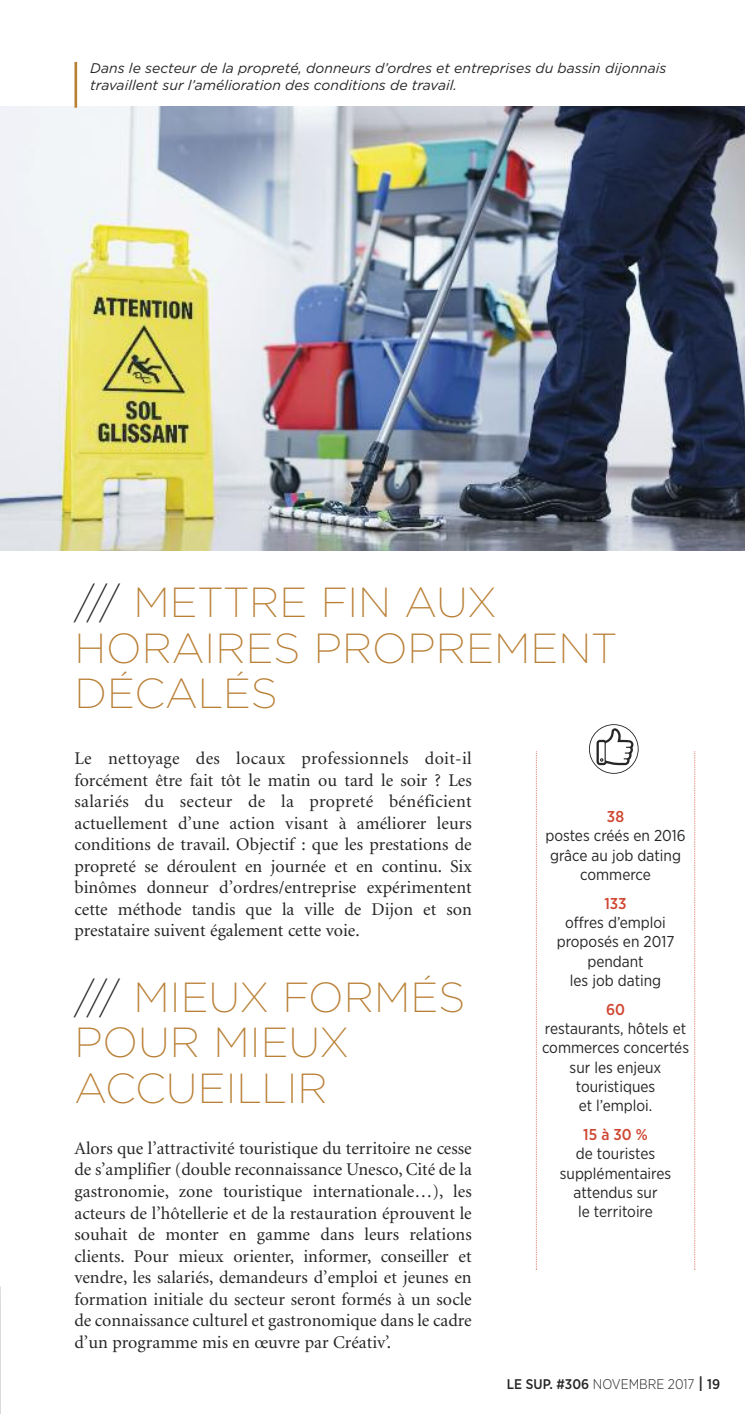
<style>
.page{position:relative;width:745px;height:1414px;background:#fff}
.page>*{position:absolute;margin:0;border:0;box-sizing:border-box;transform-origin:0 0}
.t1{font:200 42px/45.5px "Gotham";color:#b97f35}
.t2{font:17.85px/21.5px "Minion";color:#272526;text-align:justify}
.t3{font:15.75px/19.2px "Gotham Narrow";color:#272526;text-align:center}
.t4{font:500 15.75px "Gotham Narrow";color:#cf4631}
.t5{font:italic 14px/16.8px "Gotham";color:#272526}
.t6{font:500 14px "Gotham Narrow";color:#272526}
.s1{color:#272526}
.s2{font-weight:300}
.s3{font-weight:400;font-size:21px}
</style>
<div class="page">
<img style="left:0;top:107px;width:744px;height:443px">
<svg style="left:535px;top:751px;width:1px;height:519px"></svg>
<svg style="left:694px;top:751px;width:1px;height:519px"></svg>
<div style="left:588px;top:724px;width:50px;height:50px;border:2px solid #272526;border-radius:50%"></div>
<svg style="left:596px;top:728px;width:37px;height:37px"></svg>
<img style="left:0;top:1286px;width:1px;height:128px">
<hr style="left:74px;top:62px;width:3px;height:46px;background:#b97f35">
<p class="t5" style="left:90px;top:61px;width:577px">Dans le secteur de la propreté, donneurs d’ordres et entreprises du bassin dijonnais travaillent sur l’amélioration des conditions de travail.</p>
<h1 class="t1" style="left:74px;top:583px;width:543px"><span class="s1">///</span> METTRE FIN AUX<br>HORAIRES PROPREMENT<br>DÉCALÉS</h1>
<p class="t2" style="left:74px;top:749px;width:398px">Le nettoyage des locaux professionnels doit-il forcément être fait tôt le matin ou tard le soir ? Les salariés du secteur de la propreté bénéficient actuellement d’une action visant à améliorer leurs conditions de travail. Objectif : que les prestations de propreté se déroulent en journée et en continu. Six binômes donneur d’ordres/entreprise expérimentent cette méthode tandis que la ville de Dijon et son prestataire suivent également cette voie.</p>
<h1 class="t1" style="left:74px;top:978px;width:392px"><span class="s1">///</span> MIEUX FORMÉS<br>POUR MIEUX<br>ACCUEILLIR</h1>
<p class="t2" style="left:74px;top:1139px;width:398px">Alors que l’attractivité touristique du territoire ne cesse de s’amplifier (double reconnaissance Unesco, Cité de la gastronomie, zone touristique internationale…), les acteurs de l’hôtellerie et de la restauration éprouvent le souhait de monter en gamme dans leurs relations clients. Pour mieux orienter, informer, conseiller et vendre, les salariés, demandeurs d’emploi et jeunes en formation initiale du secteur seront formés à un socle de connaissance culturel et gastronomique dans le cadre d’un programme mis en œuvre par Créativ’.</p>
<p class="t4" style="left:606px;top:811px;width:19px">38</p>
<p class="t3" style="left:545px;top:827px;width:142px">postes créés en 2016 grâce au job dating commerce</p>
<p class="t4" style="left:604px;top:898px;width:24px">133</p>
<p class="t3" style="left:556px;top:914px;width:119px">offres d’emploi proposés en 2017 pendant<br>les job dating</p>
<p class="t4" style="left:605px;top:1004px;width:20px">60</p>
<p class="t3" style="left:541px;top:1020px;width:148px">restaurants, hôtels et commerces concertés sur les enjeux touristiques<br>et l’emploi.</p>
<p class="t4" style="left:583px;top:1129px;width:66px">15à30%</p>
<p class="t3" style="left:559px;top:1145px;width:113px">de touristes supplémentaires attendus sur<br>le territoire</p>
<p class="t6" style="left:506px;top:1379px;width:214px">LE SUP. #306 <span class="s2">NOVEMBRE 2017</span> <span class="s3">I</span> 19</p>
</div>
